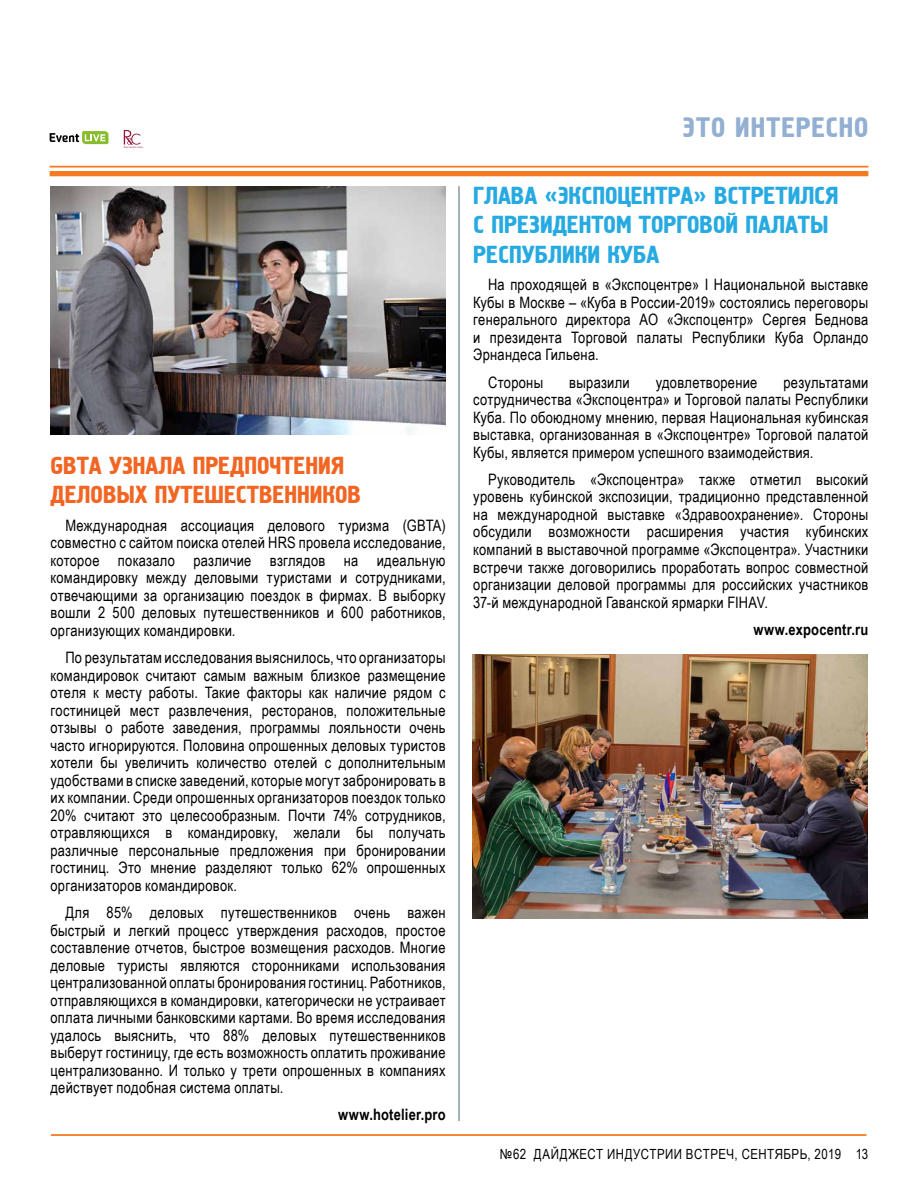
<style>
.page{position:relative;width:918px;height:1191px;background:#fff}
.page>*{position:absolute;margin:0;border:0;box-sizing:border-box;transform-origin:0 0}
.t1{font:28px "Hermes";letter-spacing:.035em;color:#93b0d3}
.t2{font:24.5px/29.4px "Hermes";color:#27aae1}
.t3{font:24.5px/29.4px "Hermes";color:#f26522}
.t4{font:15.75px/17.5px "Arial Narrow";letter-spacing:.015em;color:#000;text-align:justify}
.t5{font:700 15.75px "Arial Narrow";letter-spacing:.015em;color:#000}
.t6{font:14px "Arial Narrow";letter-spacing:.035em;color:#000}
</style>
<div class="page">
<hr style="left:50px;top:166px;width:818px;height:1px;background:#f47920">
<div style="left:50px;top:171px;width:818px;height:5px;background:#f47920"></div>
<hr style="left:51px;top:1134px;width:815px;height:1px;background:#f47920">
<svg style="left:124px;top:130px;width:19px;height:18px"></svg>
<svg style="left:50px;top:131px;width:58px;height:13px"></svg>
<img style="left:51px;top:186px;width:395px;height:248px">
<img style="left:472px;top:655px;width:395px;height:263px">
<hr style="left:458px;top:186px;width:2px;height:935px;background:#95a9aa">
<h2 class="t3" style="left:51px;top:451px;width:312px">GBTA УЗНАЛА ПРЕДПОЧТЕНИЯ<br>ДЕЛОВЫХ ПУТЕШЕСТВЕННИКОВ</h2>
<p class="t4" style="left:51px;top:515px;width:396px;text-indent:15px">Международная ассоциация делового туризма (GBTA) совместно с сайтом поиска отелей HRS провела исследование, которое показало различие взглядов на идеальную командировку между деловыми туристами и сотрудниками, отвечающими за организацию поездок в фирмах. В выборку вошли 2 500 деловых путешественников и 600 работников, организующих командировки.</p>
<p class="t4" style="left:51px;top:648px;width:397px;text-indent:15px">По результатам исследования выяснилось, что организаторы командировок считают самым важным близкое размещение отеля к месту работы. Такие факторы как наличие рядом с гостиницей мест развлечения, ресторанов, положительные отзывы о работе заведения, программы лояльности очень часто игнорируются. Половина опрошенных деловых туристов хотели бы увеличить количество отелей с дополнительным удобствами в списке заведений, которые могут забронировать в их компании. Среди опрошенных организаторов поездок только 20% считают это целесообразным. Почти 74% сотрудников, отравляющихся в командировку, желали бы получать различные персональные предложения при бронировании гостиниц. Это мнение разделяют только 62% опрошенных организаторов командировок.</p>
<p class="t4" style="left:51px;top:903px;width:396px;text-indent:15px">Для 85% деловых путешественников очень важен быстрый и легкий процесс утверждения расходов, простое составление отчетов, быстрое возмещения расходов. Многие деловые туристы являются сторонниками использования централизованной оплаты бронирования гостиниц. Работников, отправляющихся в командировки, категорически не устраивает оплата личными банковскими картами. Во время исследования удалось выяснить, что 88% деловых путешественников выберут гостиницу, где есть возможность оплатить проживание централизованно. И только у трети опрошенных в компаниях действует подобная система оплаты.</p>
<p class="t5" style="left:338px;top:1103px;width:109px">www.hotelier.pro</p>
<h1 class="t1" style="left:682px;top:111px;width:187px">ЭТО ИНТЕРЕСНО</h1>
<h2 class="t2" style="left:473px;top:181px;width:367px">ГЛАВА «ЭКСПОЦЕНТРА» ВСТРЕТИЛСЯ<br>С ПРЕЗИДЕНТОМ ТОРГОВОЙ ПАЛАТЫ<br>РЕСПУБЛИКИ КУБА</h2>
<p class="t4" style="left:473px;top:275px;width:396px;text-indent:15px">На проходящей в «Экспоцентре» I Национальной выставке Кубы в Москве – «Куба в России-2019» состоялись переговоры генерального директора АО «Экспоцентр» Сергея Беднова и президента Торговой палаты Республики Куба Орландо Эрнандеса Гильена.</p>
<p class="t4" style="left:488px;top:372px;width:57px">Стороны</p>
<p class="t4" style="left:569px;top:372px;width:62px">выразили</p>
<p class="t4" style="left:656px;top:372px;width:103px">удовлетворение</p>
<p class="t4" style="left:473px;top:372px;width:396px;text-indent:310px">результатами сотрудничества «Экспоцентра» и Торговой палаты Республики Куба. По обоюдному мнению, первая Национальная кубинская выставка, организованная в «Экспоцентре» Торговой палатой Кубы, является примером успешного взаимодействия.</p>
<p class="t4" style="left:473px;top:470px;width:396px;text-indent:15px">Руководитель «Экспоцентра» также отметил высокий уровень кубинской экспозиции, традиционно представленной на международной выставке «Здравоохранение». Стороны обсудили возможности расширения участия кубинских компаний в выставочной программе «Экспоцентра». Участники встречи также договорились проработать вопрос совместной организации деловой программы для российских участников 37-й международной Гаванской ярмарки FIHAV.</p>
<p class="t5" style="left:753px;top:617px;width:116px">www.expocentr.ru</p>
<p class="t6" style="left:500px;top:1143px;width:370px">№62 ДАЙДЖЕСТ ИНДУСТРИИ ВСТРЕЧ, СЕНТЯБРЬ, 2019 13</p>
</div>
